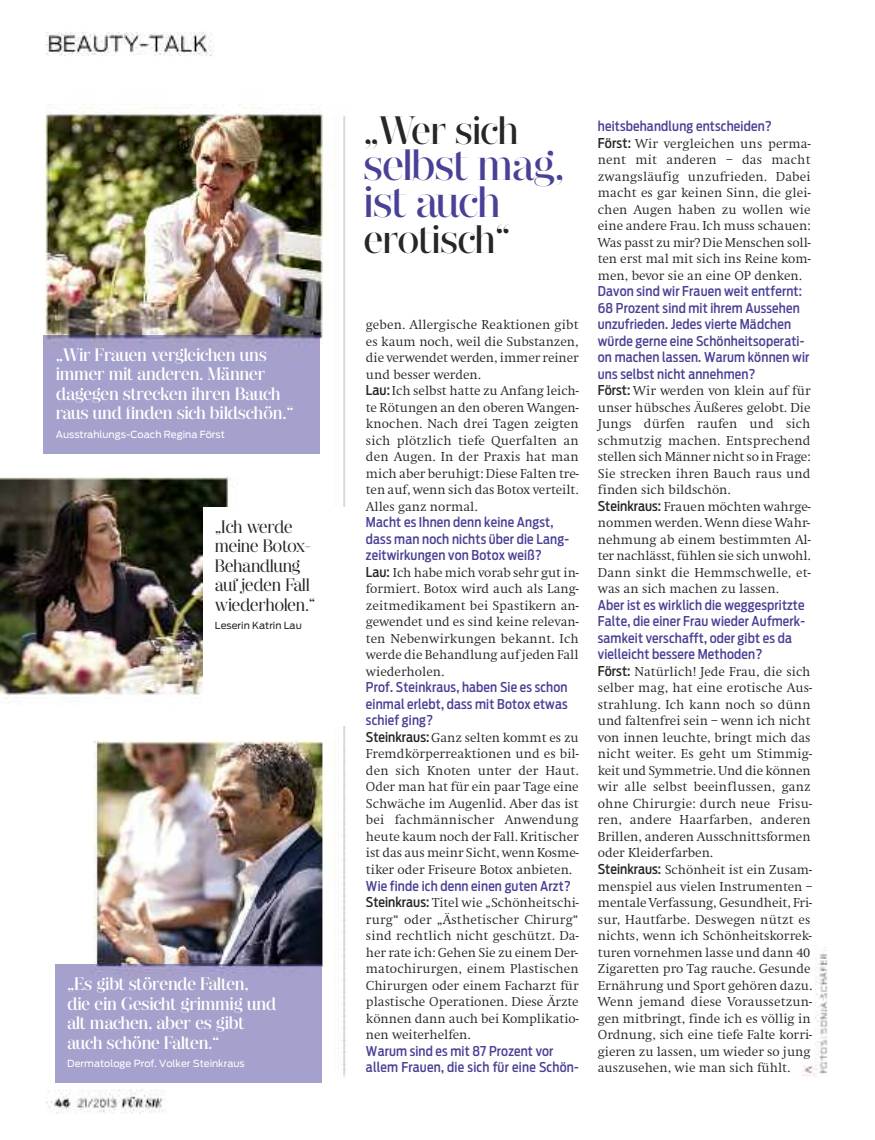
<style>
.page{position:relative;width:875px;height:1140px;background:#fff}
.page>*{position:absolute;margin:0;border:0;box-sizing:border-box;transform-origin:0 0}
.t1{font:500 43.8px/36.2px "Narziss";letter-spacing:-.04em;color:#494195}
.t2{font:500 39.6px "Narziss";letter-spacing:-.03em;color:#272627}
.t3{font:500 18px/19.5px "Narziss 40";letter-spacing:-.025em;color:#fff}
.t4{font:18px/19.5px "Narziss 40";letter-spacing:-.04em;color:#272627}
.t5{font:300 13.5px/16.5px "Swift FS";color:#272627;text-align:justify}
.t6{font:500 13.5px/16.5px "Antenna Cond";letter-spacing:.01em;color:#494195}
.t7{font:9.75px "Antenna";color:#fff}
.t8{font:9.75px "Antenna";color:#272627}
.s1{font-family:"Antenna Cond";font-weight:500}
</style>
<div class="page">
<img style="left:0;top:32px;width:828px;height:1082px">
<div style="left:44px;top:335px;width:275px;height:118px;background:#a4a1cc"></div>
<div style="left:55px;top:964px;width:266px;height:118px;background:#a4a1cc"></div>
<div style="left:203px;top:507px;width:143px;height:218px;background:#fff"></div>
<h3 class="t3" style="left:56px;top:346px;width:239px">„Wir Frauen vergleichen uns immer mit anderen. Männer dagegen strecken ihren Bauch raus und finden sich bildschön.“</h3>
<p class="t7" style="left:56px;top:428px;width:170px">Ausstrahlungs-Coach Regina Först</p>
<h3 class="t4" style="left:215px;top:518px;width:102px">„Ich werde meine Botox-<br>Behandlung auf jeden Fall wiederholen.“</h3>
<p class="t8" style="left:215px;top:620px;width:88px">Leserin Katrin Lau</p>
<h3 class="t3" style="left:67px;top:975px;width:210px">„Es gibt störende Falten,<br>die ein Gesicht grimmig und alt machen, aber es gibt auch schöne Falten.“</h3>
<p class="t7" style="left:67px;top:1058px;width:179px">Dermatologe Prof. Volker Steinkraus</p>
<h2 class="t2" style="left:363px;top:117px;width:157px">„Wer sich</h2>
<h1 class="t1" style="left:363px;top:150px;width:203px">selbst mag, ist auch</h1>
<h2 class="t2" style="left:363px;top:225px;width:149px">erotisch“</h2>
<p class="t5" style="left:366px;top:316px;width:214px;text-align:left">geben. Allergische Reaktionen gibt es kaum noch, weil die Substanzen, die verwendet werden, immer reiner und besser werden.<br><span class="s1">Lau:</span>Ich selbst hatte zu Anfang leich&shy;te Rötungen an den oberen Wangen&shy;knochen. Nach drei Tagen zeigten sich plötzlich tiefe Querfalten an den Augen. In der Praxis hat man mich aber beruhigt: Diese Falten tre&shy;ten auf, wenn sich das Botox verteilt.<br>Alles ganz normal.</p>
<p class="t6" style="left:366px;top:514px;width:204px">Macht es Ihnen denn keine Angst, dass man noch nichts über die Lang&shy;zeitwirkungen von Botox weiß?</p>
<p class="t5" style="left:366px;top:564px;width:214px"><span class="s1">Lau:</span> Ich habe mich vorab sehr gut in&shy;formiert. Botox wird auch als Lang&shy;zeitmedikament bei Spastikern an&shy;gewendet und es sind keine relevan&shy;ten Nebenwirkungen bekannt. Ich werde die Behandlung auf jeden Fall wiederholen.</p>
<p class="t6" style="left:366px;top:679px;width:203px;text-align:justify">Prof. Steinkraus, haben Sie es schon einmal erlebt, dass mit Botox etwas schief ging?</p>
<p class="t5" style="left:366px;top:729px;width:214px"><span class="s1">Steinkraus:</span>Ganz selten kommt es zu Fremdkörperreaktionen und es bil&shy;den sich Knoten unter der Haut.<br>Oder man hat für ein paar Tage eine Schwäche im Augenlid. Aber das ist bei fachmännischer Anwendung heute kaum noch der Fall. Kritischer ist das aus meinr Sicht, wenn Kosme&shy;tiker oder Friseure Botox anbieten.</p>
<p class="t6" style="left:366px;top:877px;width:206px">Wie finde ich denn einen guten Arzt?</p>
<p class="t5" style="left:366px;top:894px;width:214px"><span class="s1">Steinkraus:</span> Titel wie „Schönheitschi&shy;rurg“ oder „Ästhetischer Chirurg“ sind rechtlich nicht geschützt. Da&shy;her rate ich: Gehen Sie zu einem Der&shy;matochirurgen, einem Plastischen Chirurgen oder einem Facharzt für plastische Operationen. Diese Ärzte können dann auch bei Komplikatio&shy;nen weiterhelfen.</p>
<p class="t6" style="left:366px;top:1042px;width:214px">Warum sind es mit 87 Prozent vor allem Frauen, die sich für eine Schön-</p>
<p class="t6" style="left:597px;top:118px;width:176px">heitsbehandlung entscheiden?</p>
<p class="t5" style="left:597px;top:135px;width:214px"><span class="s1">Först:</span> Wir vergleichen uns perma&shy;nent mit anderen – das macht zwangsläufig unzufrieden. Dabei macht es gar keinen Sinn, die glei&shy;chen Augen haben zu wollen wie eine andere Frau. Ich muss schauen:<br>Was passt zu mir? Die Menschen soll&shy;ten erst mal mit sich ins Reine kom&shy;men, bevor sie an eine OP denken.</p>
<p class="t6" style="left:597px;top:283px;width:213px">Davon sind wir Frauen weit entfernt:<br>68 Prozent sind mit ihrem Aussehen unzufrieden. Jedes vierte Mädchen würde gerne eine Schönheitsoperati&shy;on machen lassen. Warum können wir uns selbst nicht annehmen?</p>
<p class="t5" style="left:597px;top:382px;width:214px;text-align:left"><span class="s1">Först:</span> Wir werden von klein auf für unser hübsches Äußeres gelobt. Die<br>Jungs dürfen raufen und sich schmutzig machen. Entsprechend stellen sich Männer nicht so in Frage:<br>Sie strecken ihren Bauch raus und finden sich bildschön.<br><span class="s1">Steinkraus:</span> Frauen möchten wahrge&shy;nommen werden. Wenn diese Wahr&shy;nehmung ab einem bestimmten Al&shy;ter nachlässt, fühlen sie sich unwohl.<br>Dann sinkt die Hemmschwelle, et&shy;was an sich machen zu lassen.</p>
<p class="t6" style="left:597px;top:597px;width:209px">Aber ist es wirklich die weggespritzte Falte, die einer Frau wieder Aufmerk&shy;samkeit verschafft, oder gibt es da vielleicht bessere Methoden?</p>
<p class="t5" style="left:597px;top:663px;width:216px;text-align:left"><span class="s1">Först:</span> Natürlich! Jede Frau, die sich selber mag, hat eine erotische Aus&shy;strahlung. Ich kann noch so dünn und faltenfrei sein – wenn ich nicht von innen leuchte, bringt mich das nicht weiter. Es geht um Stimmig&shy;keit und Symmetrie. Und die können wir alle selbst beeinflussen, ganz ohne Chirurgie: durch neue Frisu&shy;ren, andere Haarfarben, anderen Brillen, anderen Ausschnittsformen oder Kleiderfarben.<br><span class="s1">Steinkraus:</span> Schönheit ist ein Zusam&shy;menspiel aus vielen Instrumenten – mentale Verfassung, Gesundheit, Fri&shy;sur, Hautfarbe. Deswegen nützt es nichts, wenn ich Schönheitskorrek&shy;turen vornehmen lasse und dann 40<br>Zigaretten pro Tag rauche. Gesunde Ernährung und Sport gehören dazu.<br>Wenn jemand diese Voraussetzun&shy;gen mitbringt, finde ich es völlig in Ordnung, sich eine tiefe Falte korri&shy;gieren zu lassen, um wieder so jung auszusehen, wie man sich fühlt.</p>
</div>
